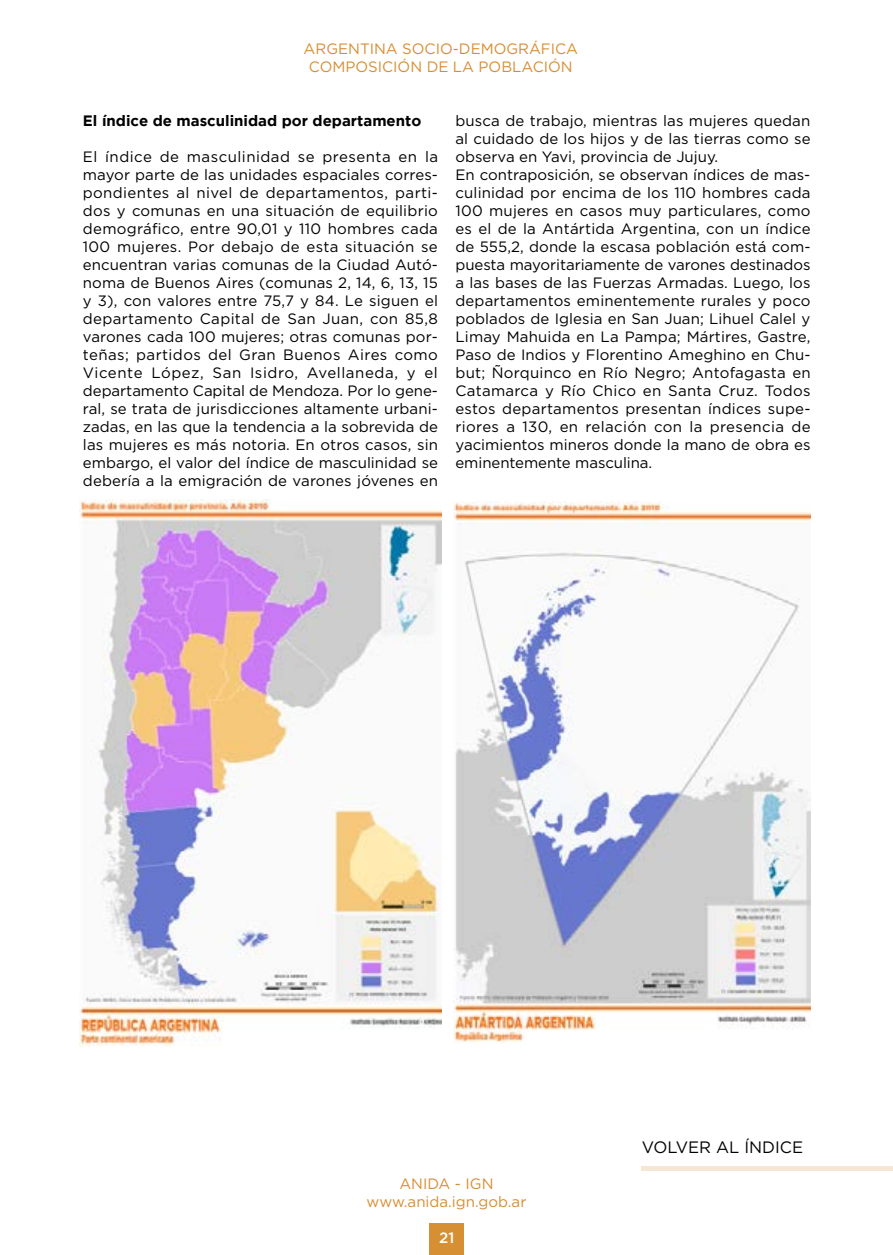
<style>
.page{position:relative;width:893px;height:1255px;background:#fff}
.page>*{position:absolute;margin:0;border:0;box-sizing:border-box;transform-origin:0 0}
.t1{font:16.5px "Gotham";color:#000}
.t2{font:15px/18px "Gotham";letter-spacing:.005em;color:#000;text-align:justify}
.t3{font:15px/18px "Gotham";color:#d78e33;text-align:center}
.t4{font:700 15px "Gotham";color:#000}
.t5{font:500 15px "Gotham";color:#fff}
</style>
<div class="page">
<div style="left:429px;top:1222px;width:34px;height:32px;background:#d68f33"></div>
<img style="left:80px;top:500px;width:362px;height:546px">
<img style="left:453px;top:501px;width:357px;height:542px">
<div style="left:642px;top:1165px;width:251px;height:5px;background:#f5e7d4"></div>
<p class="t3" style="left:304px;top:39px;width:276px">ARGENTINA SOCIO-DEMOGRÁFICA<br>COMPOSICIÓN DE LA POBLACIÓN</p>
<p class="t4" style="left:83px;top:112px;width:340px">El índice de masculinidad por departamento</p>
<p class="t2" style="left:83px;top:147px;width:357px">El índice de masculinidad se presenta en la mayor parte de las unidades espaciales corres&shy;pondientes al nivel de departamentos, parti&shy;dos y comunas en una situación de equilibrio demográfico, entre 90,01 y 110 hombres cada 100 mujeres. Por debajo de esta situación se encuentran varias comunas de la Ciudad Autó&shy;noma de Buenos Aires (comunas 2, 14, 6, 13, 15 y 3), con valores entre 75,7 y 84. Le siguen el departamento Capital de San Juan, con 85,8 varones cada 100 mujeres; otras comunas por&shy;teñas; partidos del Gran Buenos Aires como Vicente López, San Isidro, Avellaneda, y el departamento Capital de Mendoza. Por lo gene&shy;ral, se trata de jurisdicciones altamente urbani&shy;zadas, en las que la tendencia a la sobrevida de las mujeres es más notoria. En otros casos, sin embargo, el valor del índice de masculinidad se debería a la emigración de varones jóvenes en</p>
<p class="t2" style="left:455px;top:111px;width:357px;text-align:left">busca de trabajo, mientras las mujeres quedan al cuidado de los hijos y de las tierras como se observa en Yavi, provincia de Jujuy.<br>En contraposición, se observan índices de mas&shy;culinidad por encima de los 110 hombres cada 100 mujeres en casos muy particulares, como es el de la Antártida Argentina, con un índice de 555,2, donde la escasa población está com&shy;puesta mayoritariamente de varones destinados a las bases de las Fuerzas Armadas. Luego, los departamentos eminentemente rurales y poco poblados de Iglesia en San Juan; Lihuel Calel y Limay Mahuida en La Pampa; Mártires, Gastre, Paso de Indios y Florentino Ameghino en Chu&shy;but; Ñorquinco en Río Negro; Antofagasta en Catamarca y Río Chico en Santa Cruz. Todos estos departamentos presentan índices supe&shy;riores a 130, en relación con la presencia de yacimientos mineros donde la mano de obra es eminentemente masculina.</p>
<p class="t1" style="left:642px;top:1136px;width:163px">VOLVER AL ÍNDICE</p>
<p class="t3" style="left:367px;top:1173px;width:161px">ANIDA - IGN www.anida.ign.gob.ar</p>
<p class="t5" style="left:439px;top:1227px;width:17px">21</p>
</div>
